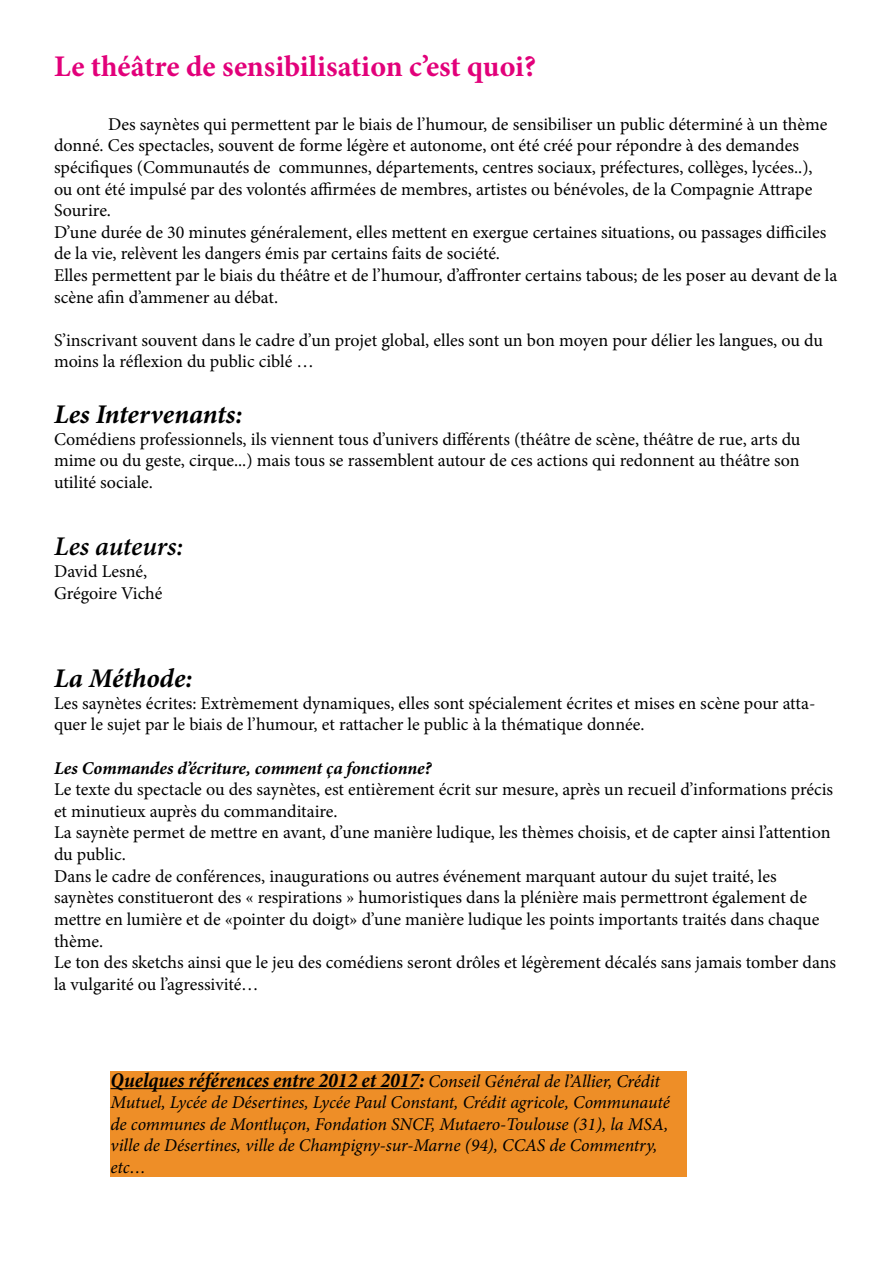
<style>
.page{position:relative;width:893px;height:1263px;background:#fff}
.page>*{position:absolute;margin:0;border:0;box-sizing:border-box;transform-origin:0 0}
.t1{font:700 30px "Minion Pro";color:#e2007a}
.t2{font:italic 700 27px "Minion Pro";color:#000}
.t3{font:italic 600 27px "Minion Pro";letter-spacing:-.005em;color:#000}
.t4{font:italic 700 condensed 21px "Minion Pro";color:#000}
.t5{font:18px/21.6px "Minion Pro";color:#000}
.t6{font:italic 18px/21.6px "Minion Pro";letter-spacing:-.005em;color:#000}
.t7{font:italic 700 18px "Minion Pro";letter-spacing:-.005em;color:#000}
.s1{font-weight:400;font-stretch:normal;font-size:18px}
</style>
<div class="page">
<div style="left:111px;top:1071px;width:576px;height:106px;background:#ee8e27"></div>
<hr style="left:111px;top:1088px;width:308px;height:1px;background:#000">
<h1 class="t1" style="left:54px;top:45px;width:484px">Le théâtre de sensibilisation c’est quoi?</h1>
<p class="t5" style="left:54px;top:113px;width:785px;text-indent:54px">Des saynètes qui permettent par le biais de l’humour, de sensibiliser un public déterminé à un thème donné. Ces spectacles, souvent de forme légère et autonome, ont été créé pour répondre à des demandes spécifiques (Communautés de communnes, départements, centres sociaux, préfectures, collèges, lycées..),<br>ou ont été impulsé par des volontés affirmées de membres, artistes ou bénévoles, de la Compagnie Attrape Sourire.<br>D’une durée de 30 minutes généralement, elles mettent en exergue certaines situations, ou passages difficiles de la vie, relèvent les dangers émis par certains faits de société.<br>Elles permettent par le biais du théâtre et de l’humour, d’affronter certains tabous; de les poser au devant de la scène afin d’ammener au débat.</p>
<p class="t5" style="left:54px;top:329px;width:770px">S’inscrivant souvent dans le cadre d’un projet global, elles sont un bon moyen pour délier les langues, ou du moins la réflexion du public ciblé …</p>
<h2 class="t2" style="left:54px;top:395px;width:190px">Les Intervenants:</h2>
<p class="t5" style="left:54px;top:428px;width:748px;text-align:justify">Comédiens professionnels, ils viennent tous d’univers différents (théâtre de scène, théâtre de rue, arts du mime ou du geste, cirque...) mais tous se rassemblent autour de ces actions qui redonnent au théâtre son utilité sociale.</p>
<h2 class="t3" style="left:54px;top:528px;width:131px">Les auteurs:</h2>
<p class="t5" style="left:54px;top:561px;width:110px">David Lesné,<br>Grégoire Viché</p>
<h2 class="t2" style="left:54px;top:659px;width:140px">La Méthode:</h2>
<p class="t5" style="left:54px;top:692px;width:763px">Les saynètes écrites: Extrèmement dynamiques, elles sont spécialement écrites et mises en scène pour atta&shy;quer le sujet par le biais de l’humour, et rattacher le public à la thématique donnée.</p>
<p class="t7" style="left:54px;top:755px;width:379px">Les Commandes d’écriture, comment ça fonctionne?</p>
<p class="t5" style="left:54px;top:779px;width:784px">Le texte du spectacle ou des saynètes, est entièrement écrit sur mesure, après un recueil d’informations précis et minutieux auprès du commanditaire.<br>La saynète permet de mettre en avant, d’une manière ludique, les thèmes choisis, et de capter ainsi l’attention du public.<br>Dans le cadre de conférences, inaugurations ou autres événement marquant autour du sujet traité, les saynètes constitueront des « respirations » humoristiques dans la plénière mais permettront également de mettre en lumière et de «pointer du doigt» d’une manière ludique les points importants traités dans chaque thème.<br>Le ton des sketchs ainsi que le jeu des comédiens seront drôles et légèrement décalés sans jamais tomber dans la vulgarité ou l’agressivité…</p>
<p class="t4" style="left:111px;top:1065px;width:551px">Quelques références entre 2012 et 2017: <span class="s1">Conseil Général de l’Allier, Crédit</span></p>
<p class="t6" style="left:111px;top:1091px;width:561px">Mutuel, Lycée de Désertines, Lycée Paul Constant, Crédit agricole, Communauté de communes de Montluçon, Fondation SNCF, Mutaero-Toulouse (31), la MSA, ville de Désertines, ville de Champigny-sur-Marne (94), CCAS de Commentry, etc…</p>
</div>
